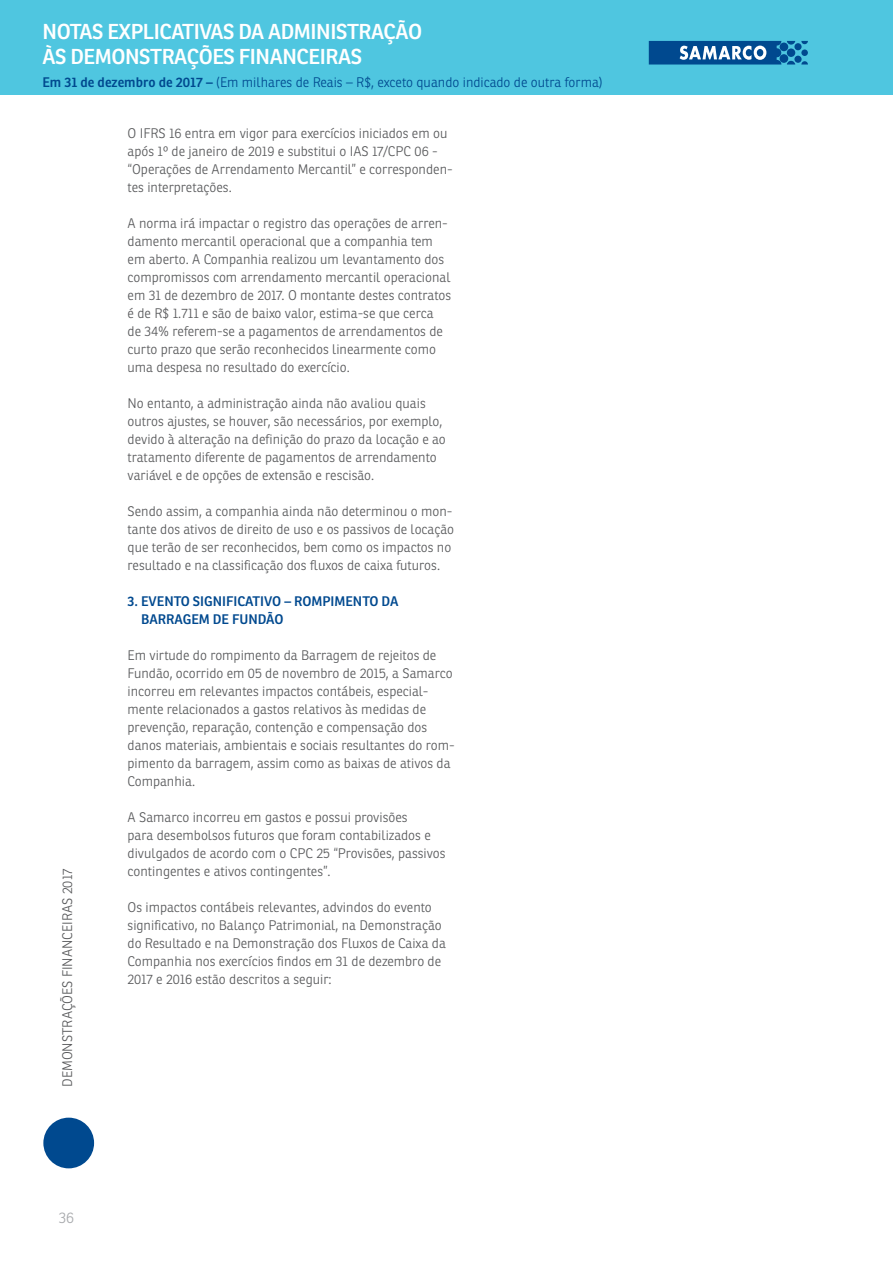
<style>
.page{position:relative;width:893px;height:1263px;background:#fff}
.page>*{position:absolute;margin:0;border:0;box-sizing:border-box;transform-origin:0 0}
.t1{font:600 21px/25.2px "Ronnia";letter-spacing:-.02em;color:#fff}
.t2{font:300 15px "Ronnia";color:#a7a9ac}
.t3{font:300 13.5px/18px "Ronnia";color:#58595b}
.t4{font:300 13.5px "Ronnia";color:#00498f}
.t5{font:600 13.5px/18px "Ronnia";color:#00498f}
.s1{font-weight:600}
</style>
<div class="page">
<div style="left:43px;top:1118px;width:51px;height:50px;background:#00498f;border-radius:50%"></div>
<div style="left:0;top:0;width:893px;height:95px;background:#4fc6e0"></div>
<svg style="left:649px;top:41px;width:159px;height:24px;background:#3273a9"></svg>
<h1 class="t1" style="left:43px;top:19px;width:381px">NOTAS EXPLICATIVAS DA ADMINISTRAÇÃO<br>ÀS DEMONSTRAÇÕES FINANCEIRAS</h1>
<p class="t4" style="left:43px;top:74px;width:562px"><span class="s1">Em 31 de dezembro de 2017 –</span> (Em milhares de Reais – R$, exceto quando indicado de outra forma)</p>
<p class="t3" style="left:128px;top:124px;width:327px">O IFRS 16 entra em vigor para exercícios iniciados em ou após 1º de janeiro de 2019 e substitui o IAS 17/CPC 06 - “Operações de Arrendamento Mercantil” e corresponden&shy;tes interpretações.</p>
<p class="t3" style="left:128px;top:214px;width:325px">A norma irá impactar o registro das operações de arren&shy;damento mercantil operacional que a companhia tem em aberto. A Companhia realizou um levantamento dos compromissos com arrendamento mercantil operacional em 31 de dezembro de 2017. O montante destes contratos é de R$ 1.711 e são de baixo valor, estima-se que cerca<br>de 34% referem-se a pagamentos de arrendamentos de curto prazo que serão reconhecidos linearmente como uma despesa no resultado do exercício.</p>
<p class="t3" style="left:128px;top:394px;width:320px">No entanto, a administração ainda não avaliou quais outros ajustes, se houver, são necessários, por exemplo, devido à alteração na definição do prazo da locação e ao tratamento diferente de pagamentos de arrendamento variável e de opções de extensão e rescisão.</p>
<p class="t3" style="left:128px;top:502px;width:328px">Sendo assim, a companhia ainda não determinou o mon&shy;tante dos ativos de direito de uso e os passivos de locação que terão de ser reconhecidos, bem como os impactos no resultado e na classificação dos fluxos de caixa futuros.</p>
<p class="t5" style="left:141px;top:592px;width:259px;text-indent:-14px">3. EVENTO SIGNIFICATIVO – ROMPIMENTO DA<br>BARRAGEM DE FUNDÃO</p>
<p class="t3" style="left:128px;top:646px;width:329px">Em virtude do rompimento da Barragem de rejeitos de Fundão, ocorrido em 05 de novembro de 2015, a Samarco incorreu em relevantes impactos contábeis, especial&shy;mente relacionados a gastos relativos às medidas de prevenção, reparação, contenção e compensação dos danos materiais, ambientais e sociais resultantes do rom&shy;pimento da barragem, assim como as baixas de ativos da Companhia.</p>
<p class="t3" style="left:128px;top:808px;width:320px">A Samarco incorreu em gastos e possui provisões<br>para desembolsos futuros que foram contabilizados e divulgados de acordo com o CPC 25 “Provisões, passivos contingentes e ativos contingentes”.</p>
<p class="t3" style="left:128px;top:898px;width:320px">Os impactos contábeis relevantes, advindos do evento significativo, no Balanço Patrimonial, na Demonstração do Resultado e na Demonstração dos Fluxos de Caixa da Companhia nos exercícios findos em 31 de dezembro de 2017 e 2016 estão descritos a seguir:</p>
<p class="t3" style="left:58px;top:1087px;width:219px;rotate:-90deg">DEMONSTRAÇÕES FINANCEIRAS 2017</p>
<p class="t2" style="left:59px;top:1208px;width:17px">36</p>
</div>
